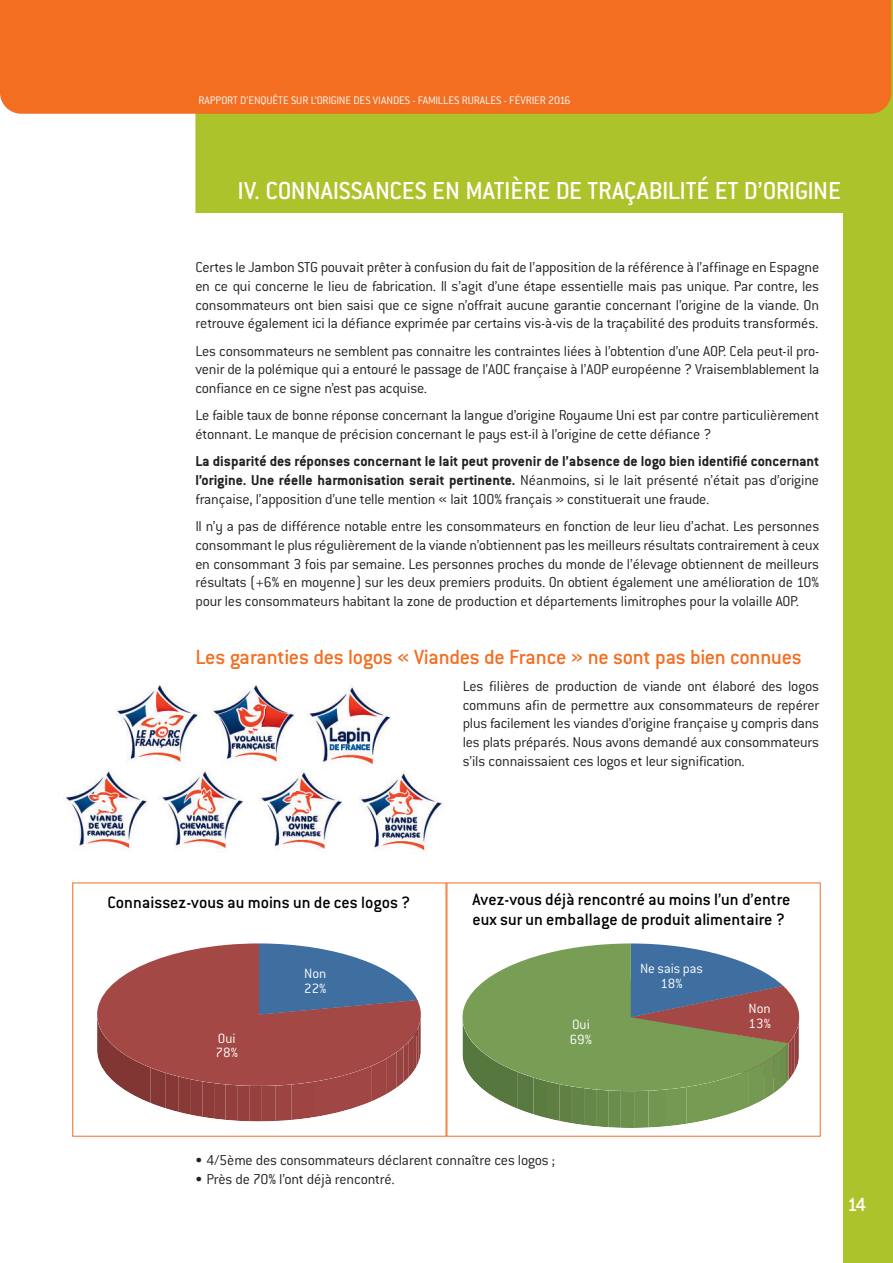
<style>
.page{position:relative;width:893px;height:1263px;background:#fff}
.page>*{position:absolute;margin:0;border:0;box-sizing:border-box;transform-origin:0 0}
.t1{font:500 27px "Conduit ITC";color:#fff}
.t2{font:500 22.5px "Conduit ITC";letter-spacing:-.015em;color:#f36e21}
.t3{font:500 21px "Conduit ITC";color:#fff}
.t4{font:500 18px/19.6px "Conduit ITC";color:#000002}
.t5{font:300 15.75px/18.8px "Conduit ITC";letter-spacing:-.01em;color:#231f20;text-align:justify}
.t6{font:700 15.75px/18.8px "Conduit ITC";color:#231f20;text-align:justify}
.t7{font:300 14.85px/14.9px "Conduit ITC";color:#fff}
.t8{font:300 12px "Conduit ITC";color:#fff}
.s1{font-weight:300}
</style>
<div class="page">
<div style="left:195px;top:0;width:698px;height:1263px;background:#acc32b"></div>
<div style="left:41px;top:214px;width:802px;height:1049px;background:#fff"></div>
<div style="left:0;top:0;width:891px;height:114px;background:#f36e21"></div>
<img style="left:65px;top:685px;width:378px;height:167px">
<svg style="left:119px;top:1086px;width:280px;height:35px"></svg>
<svg style="left:97px;top:943px;width:324px;height:143px;background:#9b646a"></svg>
<svg style="left:485px;top:991px;width:315px;height:137px"></svg>
<svg style="left:462px;top:943px;width:326px;height:148px;background:#819770"></svg>
<div style="left:446px;top:882px;width:375px;height:255px;border:1px solid #f36e21"></div>
<p class="t8" style="left:198px;top:96px;width:374px">RAPPORT D’ENQUÊTE SUR L’ORIGINE DES VIANDES - FAMILLES RURALES - FÉVRIER 2016</p>
<h1 class="t1" style="left:238px;top:182px;width:605px">IV. CONNAISSANCES EN MATIÈRE DE TRAÇABILITÉ ET D’ORIGINE</h1>
<p class="t5" style="left:195px;top:260px;width:625px">Certes le Jambon STG pouvait prêter à confusion du fait de l’apposition de la référence à l’affinage en Espagne en ce qui concerne le lieu de fabrication. Il s’agit d’une étape essentielle mais pas unique. Par contre, les consommateurs ont bien saisi que ce signe n’offrait aucune garantie concernant l’origine de la viande. On retrouve également ici la défiance exprimée par certains vis-à-vis de la traçabilité des produits transformés.</p>
<p class="t5" style="left:195px;top:343px;width:625px">Les consommateurs ne semblent pas connaitre les contraintes liées à l’obtention d’une AOP. Cela peut-il pro&shy;venir de la polémique qui a entouré le passage de l’AOC française à l’AOP européenne ? Vraisemblablement la confiance en ce signe n’est pas acquise.</p>
<p class="t5" style="left:195px;top:408px;width:625px">Le faible taux de bonne réponse concernant la langue d’origine Royaume Uni est par contre particulièrement étonnant. Le manque de précision concernant le pays est-il à l’origine de cette défiance ?</p>
<p class="t6" style="left:195px;top:454px;width:625px">La disparité des réponses concernant le lait peut provenir de l’absence de logo bien identifié concernant l’origine. Une réelle harmonisation serait pertinente. <span class="s1">Néanmoins, si le lait présenté n’était pas d’origine française, l’apposition d’une telle mention « lait 100% français » constituerait une fraude.</span></p>
<p class="t5" style="left:195px;top:519px;width:625px">Il n’y a pas de différence notable entre les consommateurs en fonction de leur lieu d’achat. Les personnes consommant le plus régulièrement de la viande n’obtiennent pas les meilleurs résultats contrairement à ceux en consommant 3 fois par semaine. Les personnes proches du monde de l’élevage obtiennent de meilleurs résultats (+6% en moyenne) sur les deux premiers produits. On obtient également une amélioration de 10% pour les consommateurs habitant la zone de production et départements limitrophes pour la volaille AOP.</p>
<h2 class="t2" style="left:195px;top:650px;width:608px">Les garanties des logos « Viandes de France » ne sont pas bien connues</h2>
<p class="t5" style="left:463px;top:678px;width:358px">Les filières de production de viande ont élaboré des logos communs afin de permettre aux consommateurs de repérer plus facilement les viandes d’origine française y compris dans les plats préparés. Nous avons demandé aux consommateurs s’ils connaissaient ces logos et leur signification.</p>
<p class="t4" style="left:107px;top:894px;width:304px">Connaissez-vous au moins un de ces logos ?</p>
<p class="t7" style="left:216px;top:1032px;width:24px">Oui<br>78%</p>
<p class="t7" style="left:304px;top:968px;width:24px">Non<br>22%</p>
<p class="t4" style="left:472px;top:891px;width:319px">Avez-vous déjà rencontré au moins l’un d’entre eux sur un emballage de produit alimentaire ?</p>
<p class="t7" style="left:570px;top:1019px;width:24px">Oui<br>69%</p>
<p class="t7" style="left:640px;top:962px;width:65px;text-align:center">Ne sais pas<br>18%</p>
<p class="t7" style="left:749px;top:1002px;width:24px">Non<br>13%</p>
<p class="t5" style="left:195px;top:1152px;width:361px">• 4/5ème des consommateurs déclarent connaître ces logos ;</p>
<p class="t5" style="left:195px;top:1171px;width:201px">• Près de 70% l’ont déjà rencontré.</p>
<h3 class="t3" style="left:847px;top:1198px;width:21px">14</h3>
</div>
